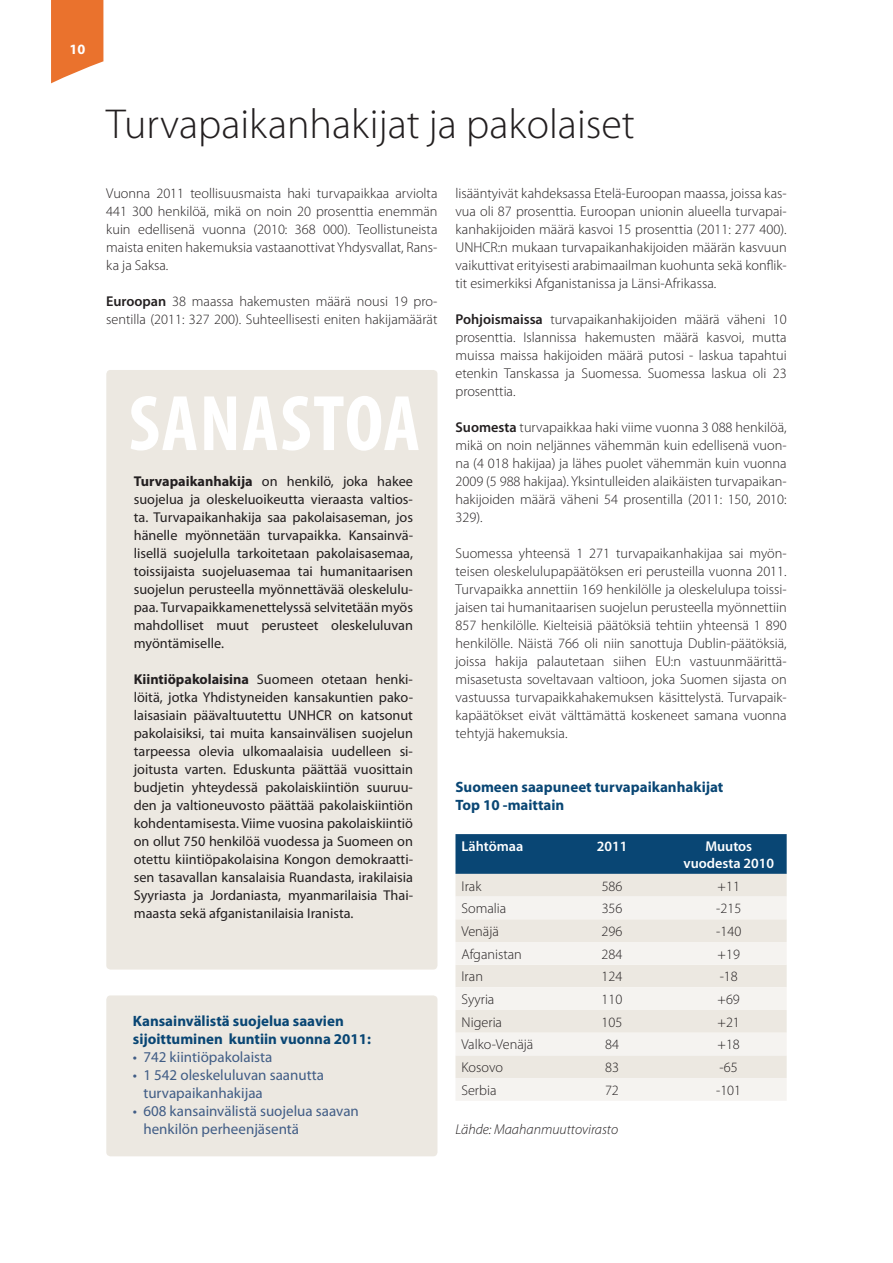
<style>
.page{position:relative;width:893px;height:1263px;background:#fff}
.page>*{position:absolute;margin:0;border:0;box-sizing:border-box;transform-origin:0 0}
.t1{font:700 condensed 79.5px "Myriad Pro";letter-spacing:.02em;color:#fff}
.t2{font:300 42px "Myriad Pro";color:#231f20}
.t3{font:15px/18px "Myriad Pro";color:#415d86}
.t4{font:700 15px/18px "Myriad Pro";color:#094674}
.t5{font:300 14.25px/18px "Myriad Pro";color:#231f20;text-align:justify}
.t6{font:14.25px/18px "Myriad Pro";color:#231f20;text-align:justify}
.t7{font:600 14.25px/17.1px "Myriad Pro";color:#fff;text-align:center}
.t8{font:italic 300 14.25px "Myriad Pro";color:#231f20}
.t9{font:700 14.25px "Myriad Pro";color:#fff}
.s1{font-weight:600}
.s2{font-weight:700}
</style>
<div class="page">
<div style="left:106px;top:370px;width:331px;height:599px;background:#ece8e1;border-radius:4px"></div>
<div style="left:106px;top:995px;width:331px;height:161px;background:#ece8e1;border-radius:4px"></div>
<div style="left:455px;top:834px;width:332px;height:40px;background:#094674"></div>
<div style="left:455px;top:874px;width:332px;height:22px;background:#ece8e1"></div>
<svg style="left:455px;top:896px;width:332px;height:205px;fill:#f5f3f0"></svg>
<svg style="left:51px;top:0;width:53px;height:83px;background:#ec864b"></svg>
<p class="t9" style="left:69px;top:40px;width:17px">10</p>
<h2 class="t2" style="left:106px;top:101px;width:530px">Turvapaikanhakijat ja pakolaiset</h2>
<p class="t5" style="left:106px;top:184px;width:333px">Vuonna 2011 teollisuusmaista haki turvapaikkaa arviolta 441 300 henkilöä, mikä on noin 20 prosenttia enemmän kuin edellisenä vuonna (2010: 368 000). Teollistuneista maista eniten hakemuksia vastaanottivat Yhdysvallat, Rans&shy;ka ja Saksa.</p>
<p class="t5" style="left:106px;top:292px;width:333px"><span class="s1">Euroopan</span> 38 maassa hakemusten määrä nousi 19 pro&shy;sentilla (2011: 327 200). Suhteellisesti eniten hakijamäärät</p>
<h1 class="t1" style="left:129px;top:374px;width:293px">SANASTOA</h1>
<p class="t6" style="left:134px;top:472px;width:281px"><span class="s2">Turvapaikanhakija</span> on henkilö, joka hakee suojelua ja oleskeluoikeutta vieraasta valtios&shy;ta. Turvapaikanhakija saa pakolaisaseman, jos hänelle myönnetään turvapaikka. Kansainvä&shy;lisellä suojelulla tarkoitetaan pakolaisasemaa, toissijaista suojeluasemaa tai humanitaarisen suojelun perusteella myönnettävää oleskelulu&shy;paa. Turvapaikkamenettelyssä selvitetään myös mahdolliset muut perusteet oleskeluluvan myöntämiselle.</p>
<p class="t6" style="left:134px;top:670px;width:281px"><span class="s2">Kiintiöpakolaisina</span> Suomeen otetaan henki&shy;löitä, jotka Yhdistyneiden kansakuntien pako&shy;laisasiain päävaltuutettu UNHCR on katsonut pakolaisiksi, tai muita kansainvälisen suojelun tarpeessa olevia ulkomaalaisia uudelleen si&shy;joitusta varten. Eduskunta päättää vuosittain budjetin yhteydessä pakolaiskiintiön suuruu&shy;den ja valtioneuvosto päättää pakolaiskiintiön kohdentamisesta. Viime vuosina pakolaiskiintiö on ollut 750 henkilöä vuodessa ja Suomeen on otettu kiintiöpakolaisina Kongon demokraatti&shy;sen tasavallan kansalaisia Ruandasta, irakilaisia Syyriasta ja Jordaniasta, myanmarilaisia Thai&shy;maasta sekä afganistanilaisia Iranista.</p>
<p class="t4" style="left:133px;top:1011px;width:240px">Kansainvälistä suojelua saavien sijoittuminen kuntiin vuonna 2011:</p>
<p class="t3" style="left:133px;top:1048px;width:141px">• 742 kiintiöpakolaista</p>
<p class="t3" style="left:143px;top:1066px;width:182px;text-indent:-10px">• 1 542 oleskeluluvan saanutta turvapaikanhakijaa</p>
<p class="t3" style="left:143px;top:1102px;width:217px;text-indent:-10px">• 608 kansainvälistä suojelua saavan henkilön perheenjäsentä</p>
<p class="t5" style="left:455px;top:184px;width:333px">lisääntyivät kahdeksassa Etelä-Euroopan maassa, joissa kas&shy;vua oli 87 prosenttia. Euroopan unionin alueella turvapai&shy;kanhakijoiden määrä kasvoi 15 prosenttia (2011: 277 400).<br>UNHCR:n mukaan turvapaikanhakijoiden määrän kasvuun vaikuttivat erityisesti arabimaailman kuohunta sekä konflik&shy;tit esimerkiksi Afganistanissa ja Länsi-Afrikassa.</p>
<p class="t5" style="left:455px;top:310px;width:333px"><span class="s1">Pohjoismaissa</span> turvapaikanhakijoiden määrä väheni 10 prosenttia. Islannissa hakemusten määrä kasvoi, mutta muissa maissa hakijoiden määrä putosi - laskua tapahtui etenkin Tanskassa ja Suomessa. Suomessa laskua oli 23 prosenttia.</p>
<p class="t5" style="left:455px;top:418px;width:333px"><span class="s1">Suomesta</span> turvapaikkaa haki viime vuonna 3 088 henkilöä, mikä on noin neljännes vähemmän kuin edellisenä vuon&shy;na (4 018 hakijaa) ja lähes puolet vähemmän kuin vuonna 2009 (5 988 hakijaa). Yksintulleiden alaikäisten turvapaikan&shy;hakijoiden määrä väheni 54 prosentilla (2011: 150, 2010:<br>329).</p>
<p class="t5" style="left:455px;top:544px;width:333px">Suomessa yhteensä 1 271 turvapaikanhakijaa sai myön&shy;teisen oleskelulupapäätöksen eri perusteilla vuonna 2011.<br>Turvapaikka annettiin 169 henkilölle ja oleskelulupa toissi&shy;jaisen tai humanitaarisen suojelun perusteella myönnettiin 857 henkilölle. Kielteisiä päätöksiä tehtiin yhteensä 1 890 henkilölle. Näistä 766 oli niin sanottuja Dublin-päätöksiä, joissa hakija palautetaan siihen EU:n vastuunmäärittä&shy;misasetusta soveltavaan valtioon, joka Suomen sijasta on vastuussa turvapaikkahakemuksen käsittelystä. Turvapaik&shy;kapäätökset eivät välttämättä koskeneet samana vuonna tehtyjä hakemuksia.</p>
<p class="t4" style="left:455px;top:777px;width:269px">Suomeen saapuneet turvapaikanhakijat<br>Top 10 -maittain</p>
<p class="t7" style="left:461px;top:837px;width:63px">Lähtömaa</p>
<p class="t7" style="left:597px;top:837px;width:32px">2011</p>
<p class="t7" style="left:683px;top:837px;width:92px">Muutos vuodesta 2010</p>
<p class="t5" style="left:461px;top:877px;width:21px">Irak</p>
<p class="t5" style="left:602px;top:877px;width:22px">586</p>
<p class="t5" style="left:718px;top:877px;width:24px">+11</p>
<p class="t5" style="left:461px;top:900px;width:46px">Somalia</p>
<p class="t5" style="left:602px;top:900px;width:22px">356</p>
<p class="t5" style="left:716px;top:900px;width:27px">-215</p>
<p class="t5" style="left:461px;top:922px;width:39px">Venäjä</p>
<p class="t5" style="left:602px;top:922px;width:22px">296</p>
<p class="t5" style="left:716px;top:922px;width:27px">-140</p>
<p class="t5" style="left:461px;top:945px;width:62px">Afganistan</p>
<p class="t5" style="left:602px;top:945px;width:22px">284</p>
<p class="t5" style="left:718px;top:945px;width:24px">+19</p>
<p class="t5" style="left:461px;top:968px;width:23px">Iran</p>
<p class="t5" style="left:602px;top:968px;width:22px">124</p>
<p class="t5" style="left:720px;top:968px;width:20px">-18</p>
<p class="t5" style="left:461px;top:990px;width:35px">Syyria</p>
<p class="t5" style="left:602px;top:990px;width:22px">110</p>
<p class="t5" style="left:717px;top:990px;width:24px">+69</p>
<p class="t5" style="left:461px;top:1013px;width:42px">Nigeria</p>
<p class="t5" style="left:602px;top:1013px;width:22px">105</p>
<p class="t5" style="left:717px;top:1013px;width:24px">+21</p>
<p class="t5" style="left:461px;top:1036px;width:73px">Valko-Venäjä</p>
<p class="t5" style="left:605px;top:1036px;width:15px">84</p>
<p class="t5" style="left:717px;top:1036px;width:24px">+18</p>
<p class="t5" style="left:461px;top:1058px;width:43px">Kosovo</p>
<p class="t5" style="left:605px;top:1058px;width:15px">83</p>
<p class="t5" style="left:720px;top:1058px;width:20px">-65</p>
<p class="t5" style="left:461px;top:1081px;width:37px">Serbia</p>
<p class="t5" style="left:605px;top:1081px;width:15px">72</p>
<p class="t5" style="left:716px;top:1081px;width:27px">-101</p>
<p class="t8" style="left:455px;top:1122px;width:164px">Lähde: Maahanmuuttovirasto</p>
</div>
